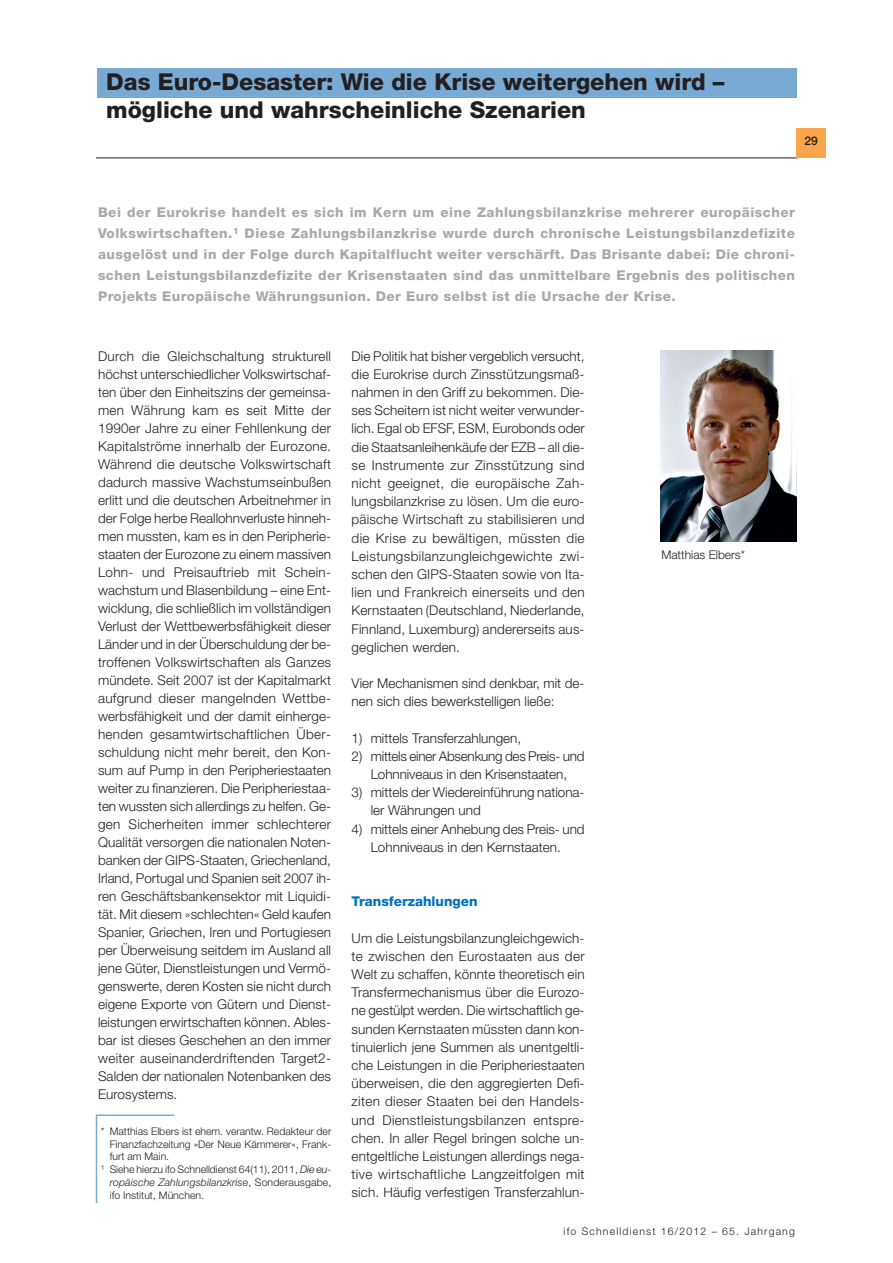
<style>
.page{position:relative;width:893px;height:1263px;background:#fff}
.page>*{position:absolute;margin:0;border:0;box-sizing:border-box;transform-origin:0 0}
.t1{font:800 23.25px "Helvetica Neue LT Std";color:#231f20}
.t2{font:300 13.5px/18px "Helvetica Neue LT Std";color:#231f20;text-align:justify}
.t3{font:800 13.5px/21px "Helvetica Neue LT Std";letter-spacing:.03em;color:#a8a9ad;text-align:justify}
.t4{font:800 13.5px "Helvetica Neue LT Std";color:#0073bc}
.t5{font:300 12px "Helvetica Neue LT Std";color:#231f20}
.t6{font:500 12px "Helvetica Neue LT Std";color:#231f20}
.t7{font:300 10.5px "Helvetica Neue LT Std";color:#231f20}
.t8{font:italic 300 10.5px "Helvetica Neue LT Std";letter-spacing:.01em;color:#231f20}
.t9{font:300 10.5px "Helvetica Neue LT Std";letter-spacing:.11em;color:#231f20}
.s1{font-style:italic}
.s2{font-style:normal}
</style>
<div class="page">
<hr style="left:96px;top:158px;width:701px;height:1px;background:#231f20">
<div style="left:796px;top:128px;width:30px;height:29px;background:#f9a64a"></div>
<div style="left:97px;top:68px;width:699px;height:30px;background:#79aad4"></div>
<img style="left:660px;top:351px;width:136px;height:191px">
<svg style="left:95px;top:1114px;width:80px;height:90px"></svg>
<h1 class="t1" style="left:106px;top:74px;width:620px">Das Euro-Desaster: Wie die Krise weitergehen wird –</h1>
<h1 class="t1" style="left:106px;top:102px;width:481px">mögliche und wahrscheinliche Szenarien</h1>
<p class="t6" style="left:805px;top:134px;width:15px">29</p>
<p class="t3" style="left:98px;top:203px;width:698px">Bei der Eurokrise handelt es sich im Kern um eine Zahlungsbilanzkrise mehrerer europäischer Volkswirtschaften.<sup>1</sup> Diese Zahlungsbilanzkrise wurde durch chronische Leistungsbilanzdefizite ausgelöst und in der Folge durch Kapitalflucht weiter verschärft. Das Brisante dabei: Die chroni&shy;schen Leistungsbilanzdefizite der Krisenstaaten sind das unmittelbare Ergebnis des politischen Projekts Europäische Währungsunion. Der Euro selbst ist die Ursache der Krise.</p>
<p class="t2" style="left:98px;top:348px;width:235px">Durch die Gleichschaltung strukturell höchst unterschiedlicher Volkswirtschaf&shy;ten über den Einheitszins der gemeinsa&shy;men Währung kam es seit Mitte der 1990er Jahre zu einer Fehllenkung der Kapitalströme innerhalb der Eurozone.<br>Während die deutsche Volkswirtschaft dadurch massive Wachstumseinbußen erlitt und die deutschen Arbeitnehmer in der Folge herbe Reallohnverluste hinneh&shy;men mussten, kam es in den Peripherie&shy;staaten der Eurozone zu einem massiven Lohn- und Preisauftrieb mit Schein&shy;wachstum und Blasenbildung – eine Ent&shy;wicklung, die schließlich im vollständigen Verlust der Wettbewerbsfähigkeit dieser Länder und in der Überschuldung der be&shy;troffenen Volkswirtschaften als Ganzes mündete. Seit 2007 ist der Kapitalmarkt aufgrund dieser mangelnden Wettbe&shy;werbsfähigkeit und der damit einherge&shy;henden gesamtwirtschaftlichen Über&shy;schuldung nicht mehr bereit, den Kon&shy;sum auf Pump in den Peripheriestaaten weiter zu finanzieren. Die Peripheriestaa&shy;ten wussten sich allerdings zu helfen. Ge&shy;gen Sicherheiten immer schlechterer Qualität versorgen die nationalen Noten&shy;banken der GIPS-Staaten, Griechenland, Irland, Portugal und Spanien seit 2007 ih&shy;ren Geschäftsbankensektor mit Liquidi&shy;tät. Mit diesem »schlechten« Geld kaufen Spanier, Griechen, Iren und Portugiesen per Überweisung seitdem im Ausland all jene Güter, Dienstleistungen und Vermö&shy;genswerte, deren Kosten sie nicht durch eigene Exporte von Gütern und Dienst&shy;leistungen erwirtschaften können. Ables&shy;bar ist dieses Geschehen an den immer weiter auseinanderdriftenden Target2- Salden der nationalen Notenbanken des Eurosystems.</p>
<p class="t2" style="left:352px;top:348px;width:235px">Die Politik hat bisher vergeblich versucht, die Eurokrise durch Zinsstützungsmaß&shy;nahmen in den Griff zu bekommen. Die&shy;ses Scheitern ist nicht weiter verwunder&shy;lich. Egal ob EFSF, ESM, Eurobonds oder die Staatsanleihenkäufe der EZB – all die&shy;se Instrumente zur Zinsstützung sind nicht geeignet, die europäische Zah&shy;lungsbilanzkrise zu lösen. Um die euro&shy;päische Wirtschaft zu stabilisieren und die Krise zu bewältigen, müssten die Leistungsbilanzungleichgewichte zwi&shy;schen den GIPS-Staaten sowie von Ita&shy;lien und Frankreich einerseits und den Kernstaaten (Deutschland, Niederlande, Finnland, Luxemburg) andererseits aus&shy;geglichen werden.</p>
<p class="t2" style="left:352px;top:676px;width:235px">Vier Mechanismen sind denkbar, mit de&shy;nen sich dies bewerkstelligen ließe:</p>
<p class="t2" style="left:352px;top:730px;width:171px">1) mittels Transferzahlungen,</p>
<p class="t2" style="left:352px;top:748px;width:234px;text-align:center">2) mittels einer Absenkung des Preis- und<br>Lohnniveaus in den Krisenstaaten,</p>
<p class="t2" style="left:371px;top:785px;width:215px;text-indent:-19px">3) mittels der Wiedereinführung nationa&shy;ler Währungen und</p>
<p class="t2" style="left:352px;top:821px;width:235px;text-align:center">4) mittels einer Anhebung des Preis- und<br>Lohnniveaus in den Kernstaaten.</p>
<p class="t4" style="left:352px;top:897px;width:127px">Transferzahlungen</p>
<p class="t2" style="left:352px;top:930px;width:235px">Um die Leistungsbilanzungleichgewich&shy;te zwischen den Eurostaaten aus der Welt zu schaffen, könnte theoretisch ein Transfermechanismus über die Eurozo&shy;ne gestülpt werden. Die wirtschaftlich ge&shy;sunden Kernstaaten müssten dann kon&shy;tinuierlich jene Summen als unentgeltli&shy;che Leistungen in die Peripheriestaaten überweisen, die den aggregierten Defi&shy;ziten dieser Staaten bei den Handels&shy;und Dienstleistungsbilanzen entspre&shy;chen. In aller Regel bringen solche un&shy;entgeltliche Leistungen allerdings nega&shy;tive wirtschaftliche Langzeitfolgen mit sich. Häufig verfestigen Transferzahlun-</p>
<p class="t7" style="left:101px;top:1127px;width:232px">* Matthias Elbers ist ehem. verantw. Redakteur der</p>
<p class="t7" style="left:110px;top:1140px;width:223px">Finanzfachzeitung »Der Neue Kämmerer«, Frank-</p>
<p class="t7" style="left:110px;top:1153px;width:61px">furt am Main.</p>
<p class="t7" style="left:101px;top:1166px;width:232px"><sup>1</sup> Siehe hierzu ifo Schnelldienst 64(11), 2011, <span class="s1">Die eu-</span></p>
<p class="t8" style="left:110px;top:1176px;width:223px">ropäische Zahlungsbilanzkrise<span class="s2">, Sonderausgabe,</span></p>
<p class="t7" style="left:110px;top:1191px;width:96px">ifo Institut, München.</p>
<p class="t5" style="left:661px;top:550px;width:85px">Matthias Elbers*</p>
<p class="t9" style="left:564px;top:1227px;width:233px">ifo Schnelldienst 16/2012 – 65. Jahrgang</p>
</div>
